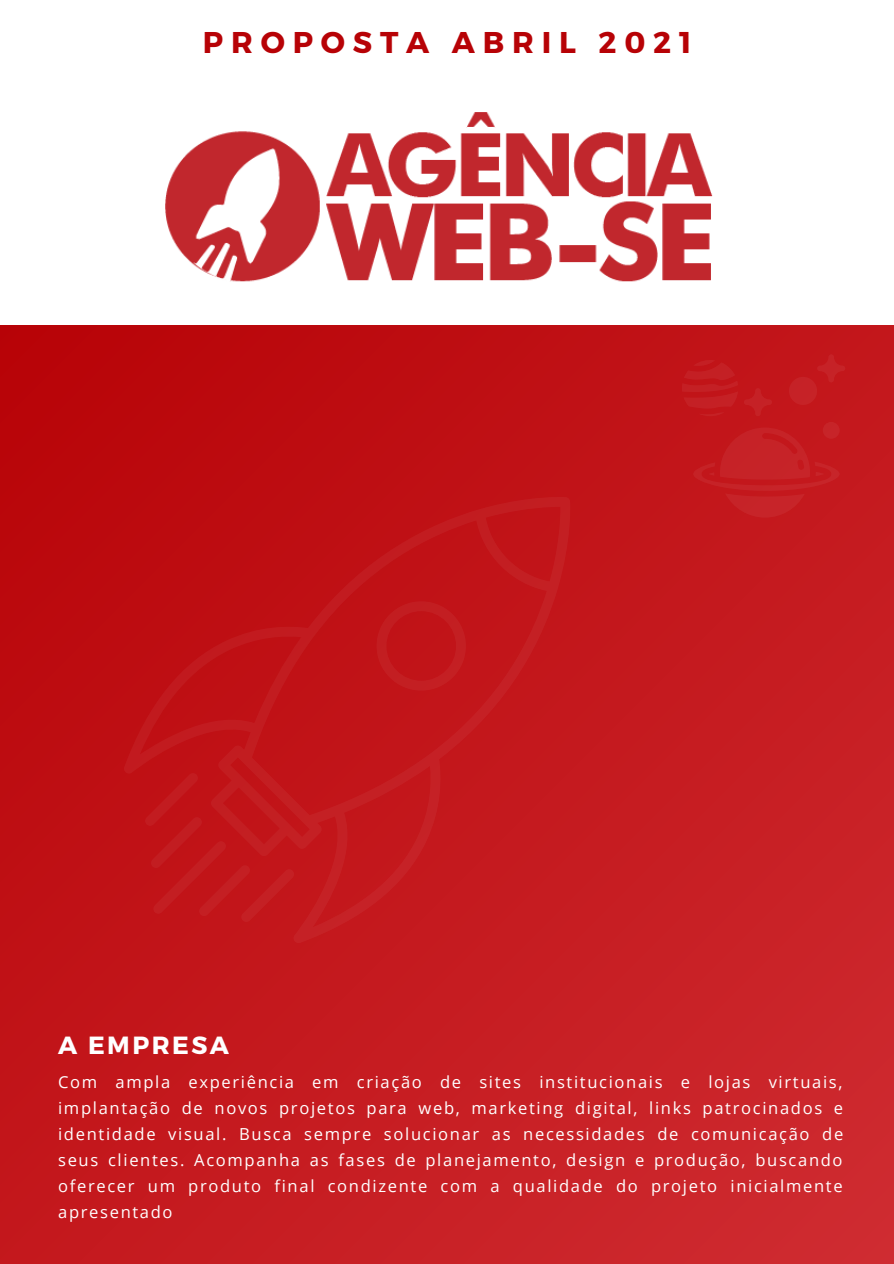
<style>
.page{position:relative;width:894px;height:1264px;background:#fff}
.page>*{position:absolute;margin:0;border:0;box-sizing:border-box;transform-origin:0 0}
.t1{font:700 30px "Montserrat";letter-spacing:.26em;color:#b70206}
.t2{font:700 24.9px "Montserrat";letter-spacing:.1em;color:#fff}
.t3{font:16.5px/26px "Open Sans";letter-spacing:.1em;color:#fff;text-align:justify}
</style>
<div class="page">
<div style="left:0;top:325px;width:893px;height:938px;background:linear-gradient(to right,#be0e13,#ca2228)"></div>
<img style="left:166px;top:112px;width:547px;height:170px">
<svg style="left:123px;top:496px;width:448px;height:447px;background:#c11418"></svg>
<svg style="left:376px;top:601px;width:90px;height:89px;background:#c1161a"></svg>
<svg style="left:144px;top:772px;width:150px;height:150px;background:#c1161a"></svg>
<svg style="left:681px;top:359px;width:56px;height:57px;background:#c2191e"></svg>
<svg style="left:693px;top:427px;width:146px;height:90px;background:#c41c21"></svg>
<svg style="left:816px;top:354px;width:29px;height:28px"></svg>
<svg style="left:743px;top:388px;width:28px;height:28px"></svg>
<div style="left:788px;top:377px;width:28px;height:28px;background:#c62227;border-radius:50%"></div>
<div style="left:822px;top:422px;width:17px;height:17px;background:#c72429;border-radius:50%"></div>
<p class="t1" style="left:203px;top:23px;width:490px">PROPOSTA ABRIL 2021</p>
<p class="t2" style="left:58px;top:1029px;width:172px">A EMPRESA</p>
<p class="t3" style="left:58px;top:1068px;width:786px">Com ampla experiência em criação de sites institucionais e lojas virtuais, implantação de novos projetos para web, marketing digital, links patrocinados e identidade visual. Busca sempre solucionar as necessidades de comunicação de seus clientes. Acompanha as fases de planejamento, design e produção, buscando oferecer um produto final condizente com a qualidade do projeto inicialmente apresentado</p>
</div>
